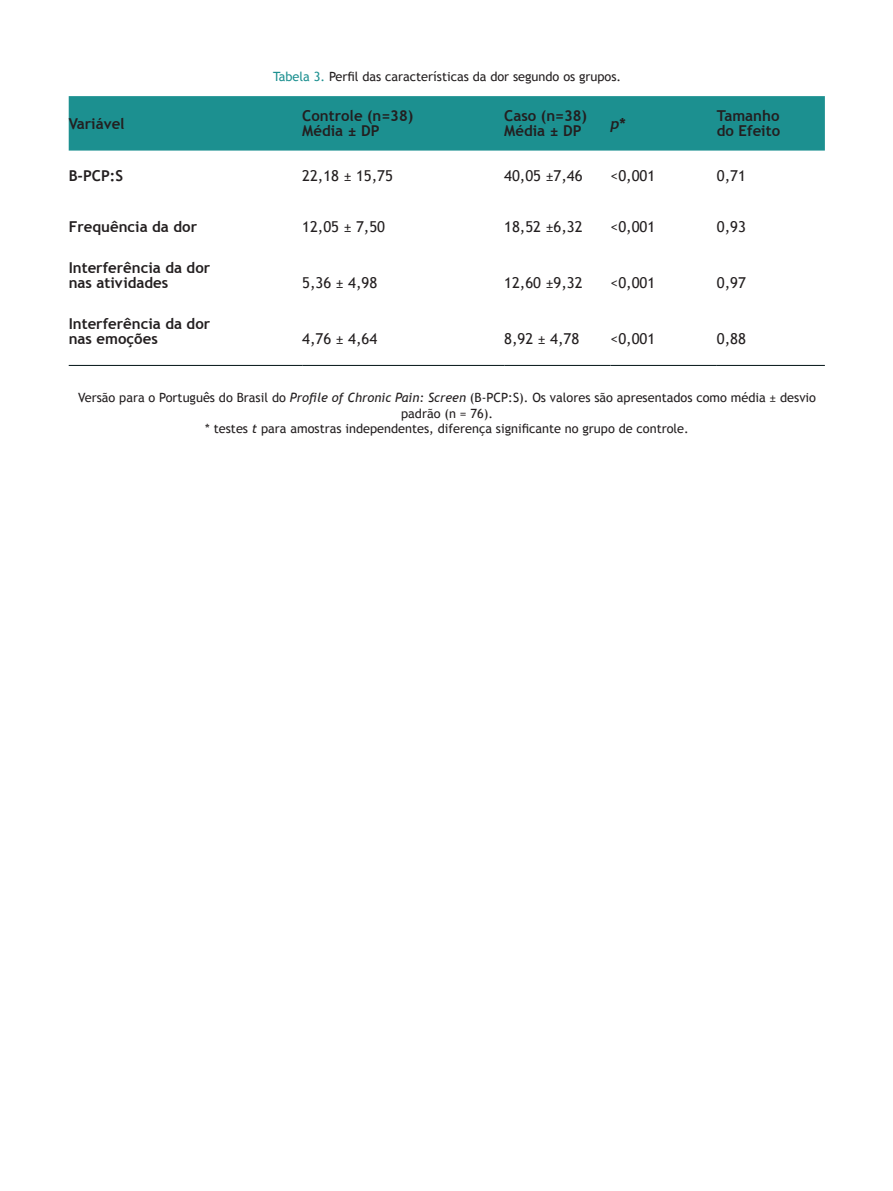
<style>
.page{position:relative;width:893px;height:1191px;background:#fff}
.page>*{position:absolute;margin:0;border:0;box-sizing:border-box;transform-origin:0 0}
.p_tabela{font:15px "Trebuchet MS";color:#231f20}
.p_tabela_indent{font:700 15px "Trebuchet MS";color:#231f20}
.p_tabela-2{font:700 15px/15px "Trebuchet MS";color:#231f20}
.p_tabela-3{font:italic 700 15px "Trebuchet";color:#231f20}
.figura{font:12.75px/15.3px "Trebuchet MS";color:#231f20;text-align:center}
.s1{color:#1c9090}
.s2{font-family:"Trebuchet MS";font-style:normal}
.s3{font-style:italic}
</style>
<div class="page">
<div style="left:69px;top:96px;width:756px;height:55px;background:#1c9090"></div>
<hr style="left:69px;top:365px;width:233px;height:1px;background:#001315">
<hr style="left:302px;top:365px;width:202px;height:1px;background:#001315">
<hr style="left:504px;top:365px;width:106px;height:1px;background:#001315">
<hr style="left:610px;top:365px;width:107px;height:1px;background:#001315">
<hr style="left:717px;top:365px;width:108px;height:1px;background:#001315">
<p class="figura" style="left:273px;top:69px;width:350px"><span class="s1">Tabela 3.</span> Perfil das características da dor segundo os grupos.</p>
<p class="p_tabela-2" style="left:69px;top:116px;width:58px">Variável</p>
<p class="p_tabela-2" style="left:302px;top:109px;width:113px">Controle (n=38)</p>
<p class="p_tabela-2" style="left:302px;top:124px;width:79px">Média ± DP</p>
<p class="p_tabela-2" style="left:504px;top:109px;width:84px">Caso (n=38)</p>
<p class="p_tabela-2" style="left:504px;top:124px;width:79px">Média ± DP</p>
<p class="p_tabela-3" style="left:610px;top:114px;width:17px">p<span class="s2">*</span></p>
<p class="p_tabela-2" style="left:717px;top:109px;width:65px">Tamanho do Efeito</p>
<p class="p_tabela-2" style="left:69px;top:168px;width:56px">B-PCP:S</p>
<p class="p_tabela" style="left:302px;top:166px;width:92px">22,18 ± 15,75</p>
<p class="p_tabela" style="left:504px;top:166px;width:80px">40,05 ±7,46</p>
<p class="p_tabela" style="left:610px;top:166px;width:46px">&lt;0,001</p>
<p class="p_tabela" style="left:717px;top:166px;width:31px">0,71</p>
<p class="p_tabela_indent" style="left:69px;top:217px;width:130px">Frequência da dor</p>
<p class="p_tabela" style="left:302px;top:218px;width:84px">12,05 ± 7,50</p>
<p class="p_tabela" style="left:504px;top:218px;width:80px">18,52 ±6,32</p>
<p class="p_tabela" style="left:610px;top:218px;width:46px">&lt;0,001</p>
<p class="p_tabela" style="left:717px;top:218px;width:31px">0,93</p>
<p class="p_tabela_indent" style="left:69px;top:259px;width:143px">Interferência da dor</p>
<p class="p_tabela_indent" style="left:69px;top:274px;width:101px">nas atividades</p>
<p class="p_tabela" style="left:302px;top:274px;width:77px">5,36 ± 4,98</p>
<p class="p_tabela" style="left:504px;top:274px;width:80px">12,60 ±9,32</p>
<p class="p_tabela" style="left:610px;top:274px;width:46px">&lt;0,001</p>
<p class="p_tabela" style="left:717px;top:274px;width:31px">0,97</p>
<p class="p_tabela_indent" style="left:69px;top:314px;width:143px">Interferência da dor</p>
<p class="p_tabela_indent" style="left:69px;top:329px;width:91px">nas emoções</p>
<p class="p_tabela" style="left:302px;top:330px;width:77px">4,76 ± 4,64</p>
<p class="p_tabela" style="left:504px;top:330px;width:77px">8,92 ± 4,78</p>
<p class="p_tabela" style="left:610px;top:330px;width:46px">&lt;0,001</p>
<p class="p_tabela" style="left:717px;top:330px;width:31px">0,88</p>
<p class="figura" style="left:78px;top:390px;width:739px">Versão para o Português do Brasil do <span class="s3">Profile of Chronic Pain: Screen</span> (B-PCP:S). Os valores são apresentados como média ± desvio padrão (n = 76).</p>
<p class="figura" style="left:205px;top:421px;width:485px">* testes <span class="s3">t</span> para amostras independentes, diferença significante no grupo de controle.</p>
</div>
